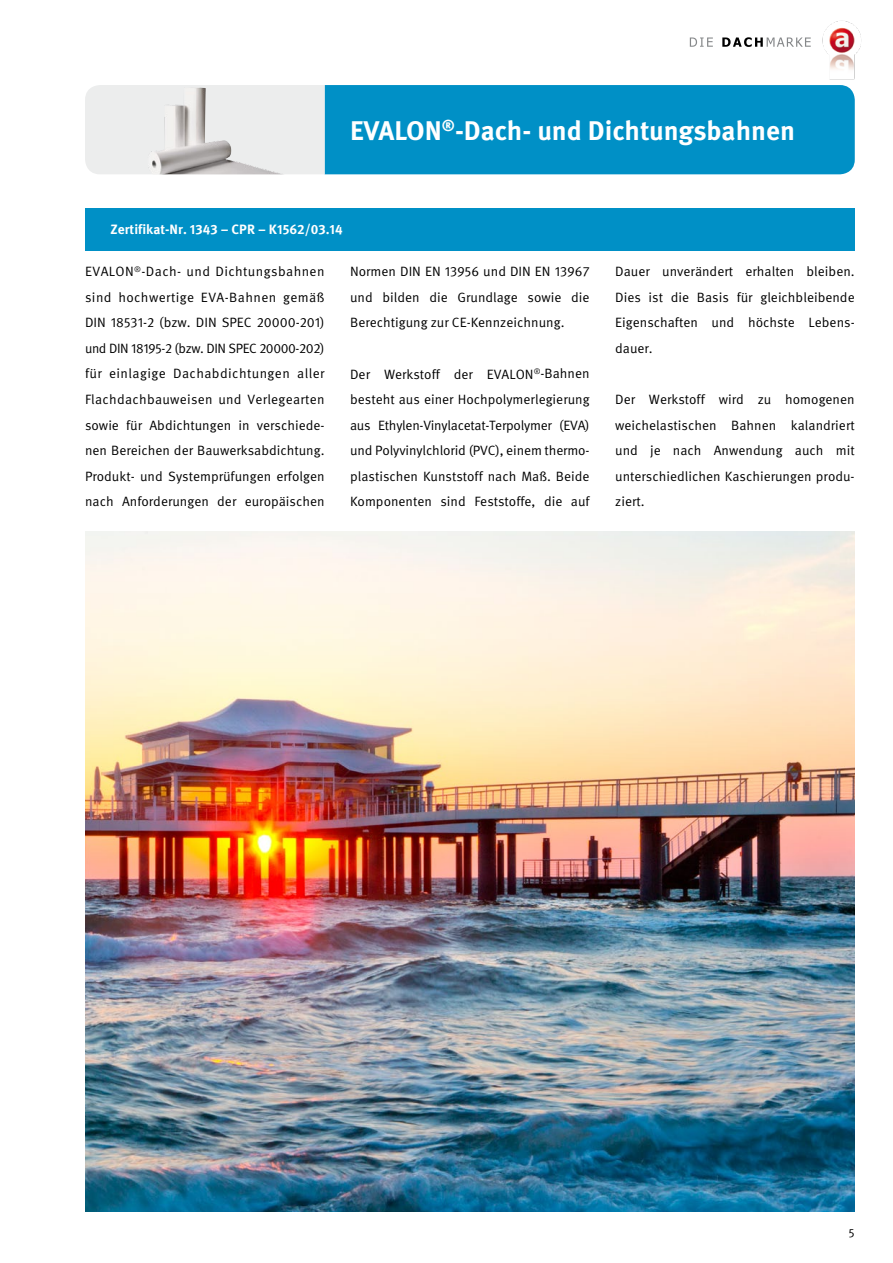
<style>
.page{position:relative;width:893px;height:1263px;background:#fff}
.page>*{position:absolute;margin:0;border:0;box-sizing:border-box;transform-origin:0 0}
.t1{font:700 27px "Meta Pro";color:#fff}
.t2{font:13.5px/25.5px "Meta Pro";color:#000;text-align:justify}
.t3{font:700 13.5px "Meta Pro";color:#fff}
.t4{font:12px "Meta Pro";color:#000}
</style>
<div class="page">
<img style="left:822px;top:20px;width:40px;height:60px">
<svg style="left:690px;top:38px;width:23px;height:9px"></svg>
<svg style="left:722px;top:37px;width:89px;height:10px"></svg>
<div style="left:325px;top:85px;width:530px;height:89px;background:#0090c6"></div>
<div style="left:85px;top:85px;width:240px;height:89px;background:#eceded"></div>
<img style="left:147px;top:87px;width:138px;height:87px">
<div style="left:85px;top:208px;width:770px;height:43px;background:#0090c6"></div>
<img style="left:85px;top:531px;width:770px;height:681px">
<h1 class="t1" style="left:350px;top:113px;width:446px">EVALON<sup>®</sup>-Dach- und Dichtungsbahnen</h1>
<p class="t3" style="left:111px;top:221px;width:234px">Zertifikat-Nr. 1343 – CPR – K1562/03.14</p>
<p class="t2" style="left:85px;top:259px;width:241px">EVALON<sup>®</sup>-Dach- und Dichtungsbahnen sind hochwertige EVA-Bahnen gemäß DIN 18531-2 (bzw. DIN SPEC 20000-201) und DIN 18195-2 (bzw. DIN SPEC 20000-202) für einlagige Dachabdichtungen aller Flachdachbauweisen und Verlegearten sowie für Abdichtungen in verschiede&shy;nen Bereichen der Bauwerksabdichtung.<br>Produkt- und Systemprüfungen erfolgen nach Anforderungen der europäischen</p>
<p class="t2" style="left:350px;top:259px;width:241px">Normen DIN EN 13956 und DIN EN 13967 und bilden die Grundlage sowie die Berechtigung zur CE-Kennzeichnung.</p>
<p class="t2" style="left:350px;top:361px;width:241px">Der Werkstoff der EVALON<sup>®</sup>-Bahnen besteht aus einer Hochpolymerlegierung aus Ethylen-Vinylacetat-Terpolymer (EVA) und Polyvinylchlorid (PVC), einem thermo&shy;plastischen Kunststoff nach Maß. Beide Komponenten sind Feststoffe, die auf</p>
<p class="t2" style="left:615px;top:259px;width:241px">Dauer unverändert erhalten bleiben.<br>Dies ist die Basis für gleichbleibende Eigenschaften und höchste Lebens&shy;dauer.</p>
<p class="t2" style="left:615px;top:387px;width:241px">Der Werkstoff wird zu homogenen weichelastischen Bahnen kalandriert und je nach Anwendung auch mit unterschiedlichen Kaschierungen produ&shy;ziert.</p>
<p class="t4" style="left:849px;top:1225px;width:7px">5</p>
</div>
